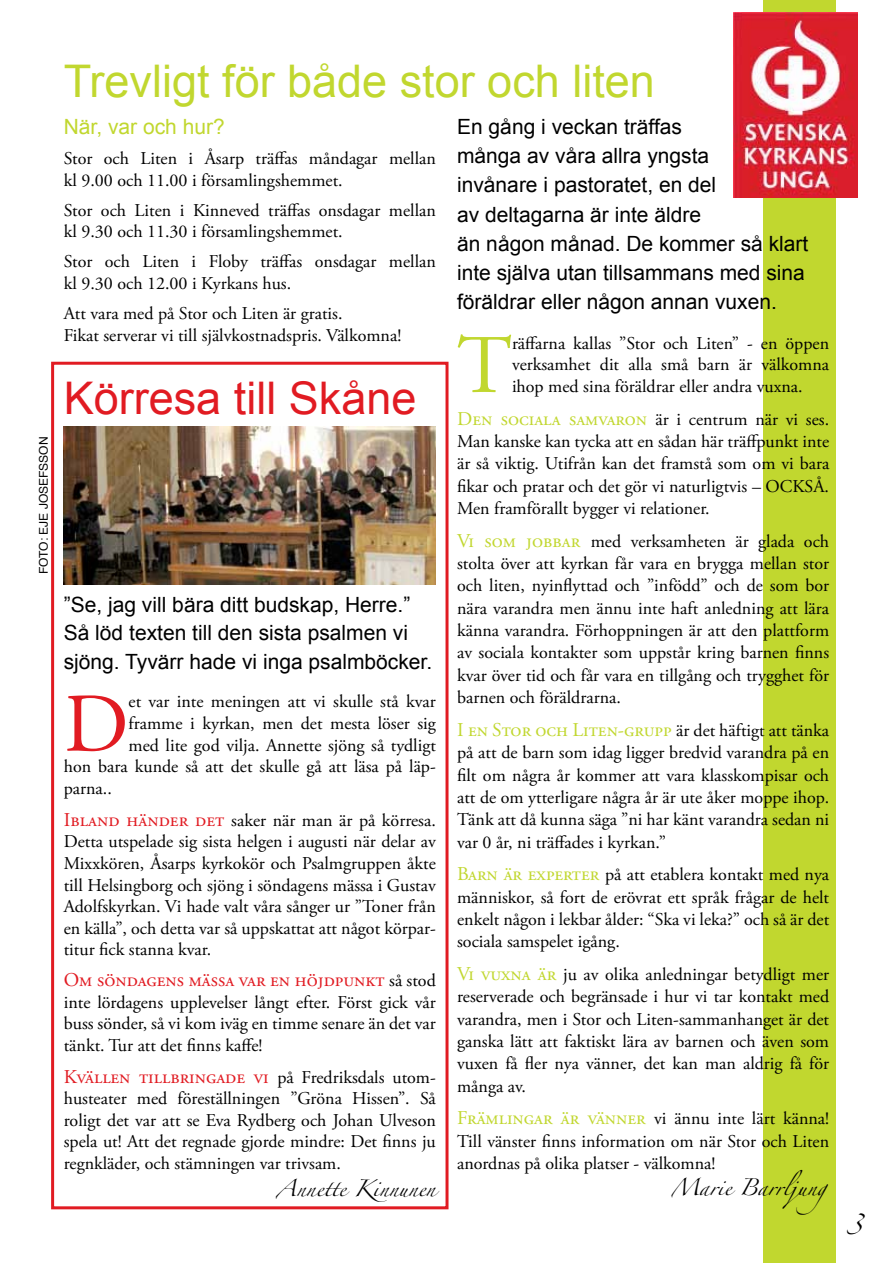
<style>
.page{position:relative;width:893px;height:1263px;background:#fff}
.page>*{position:absolute;margin:0;border:0;box-sizing:border-box;transform-origin:0 0}
.t1{font:83.1px "Adobe Garamond Pro";color:#c1d72f}
.t2{font:83.1px "Adobe Garamond Pro";color:#e11b22}
.t3{font:45px "Arial";color:#c1d72f}
.t4{font:45px "Arial";color:#e11b22}
.t5{font:21px/29.2px "Arial";color:#000}
.t6{font:21px "Arial";color:#c1d72f}
.t7{font:19.5px "Adobe Garamond Pro";color:#e11b22}
.t8{font:19.5px "Adobe Garamond Pro";color:#c1d72f}
.t9{font:18px/22.4px "Adobe Garamond Pro";letter-spacing:-.02em;color:#000;text-align:justify}
.t10{font:18px/21.6px "Adobe Garamond Pro";color:#000}
.t11{font:18px "Zapfino";color:#000}
.t12{font:15px "Zapfino";color:#000}
.t13{font:12px "Helvetica";color:#000}
.s1{font-size:19.5px;color:#c1d72f}
.s2{font-size:18px;color:#000}
.s3{font-size:19.5px;color:#e11b22}
</style>
<div class="page">
<div style="left:51px;top:362px;width:397px;height:847px;border:3px solid #e11b22"></div>
<div style="left:763px;top:0;width:72px;height:1263px;background:#c1d72f"></div>
<img style="left:733px;top:12px;width:124px;height:186px">
<img style="left:64px;top:426px;width:372px;height:158px">
<p class="t13" style="left:34px;top:574px;width:139px;rotate:-90deg">foto: Eje Josefsson</p>
<h2 class="t3" style="left:64px;top:51px;width:593px">Trevligt för både stor och liten</h2>
<p class="t5" style="left:457px;top:112px;width:353px">En gång i veckan träffas<br>många av våra allra yngsta<br>invånare i pastoratet, en del<br>av deltagarna är inte äldre<br>än någon månad. De kommer så klart inte själva utan tillsammans med sina föräldrar eller någon annan vuxen.</p>
<h1 class="t1" style="left:457px;top:316px;width:56px">T</h1>
<p class="t9" style="left:512px;top:333px;width:319px;line-height:21.6px">räffarna kallas ”Stor och Liten” - en öppen verksamhet dit alla små barn är välkomna ihop med sina föräldrar eller andra vuxna.</p>
<p class="t9" style="left:457px;top:408px;width:374px"><span class="s1">Den sociala samvaron</span> är i centrum när vi ses.<br>Man kanske kan tycka att en sådan här träffpunkt inte är så viktig. Utifrån kan det framstå som om vi bara fikar och pratar och det gör vi naturligtvis – OCKSÅ.<br>Men framförallt bygger vi relationer.</p>
<p class="t9" style="left:457px;top:530px;width:374px"><span class="s1">Vi som jobbar</span> med verksamheten är glada och stolta över att kyrkan får vara en brygga mellan stor och liten, nyinflyttad och ”infödd” och de som bor nära varandra men ännu inte haft anledning att lära känna varandra. Förhoppningen är att den plattform av sociala kontakter som uppstår kring barnen finns kvar över tid och får vara en tillgång och trygghet för barnen och föräldrarna.</p>
<p class="t8" style="left:457px;top:718px;width:374px">I en Stor och Liten-grupp <span class="s2">är det häftigt att tänka</span></p>
<p class="t9" style="left:457px;top:742px;width:374px">på att de barn som idag ligger bredvid varandra på en filt om några år kommer att vara klasskompisar och att de om ytterligare några år är ute åker moppe ihop.<br>Tänk att då kunna säga ”ni har känt varandra sedan ni var 0 år, ni träffades i kyrkan.”</p>
<p class="t9" style="left:457px;top:864px;width:374px"><span class="s1">Barn är experter</span> på att etablera kontakt med nya människor, så fort de erövrat ett språk frågar de helt enkelt någon i lekbar ålder: “Ska vi leka?” och så är det sociala samspelet igång.</p>
<p class="t9" style="left:457px;top:964px;width:374px"><span class="s1">Vi vuxna är</span> ju av olika anledningar betydligt mer reserverade och begränsade i hur vi tar kontakt med varandra, men i Stor och Liten-sammanhanget är det ganska lätt att faktiskt lära av barnen och även som vuxen få fler nya vänner, det kan man aldrig få för många av.</p>
<p class="t9" style="left:457px;top:1108px;width:374px"><span class="s1">Främlingar är vänner</span> vi ännu inte lärt känna!<br>Till vänster finns information om när Stor och Liten anordnas på olika platser - välkomna!</p>
<p class="t6" style="left:64px;top:113px;width:163px">När, var och hur?</p>
<p class="t10" style="left:64px;top:148px;width:374px">Stor och Liten i Åsarp träffas måndagar mellan kl 9.00 och 11.00 i församlingshemmet.</p>
<p class="t10" style="left:64px;top:200px;width:374px">Stor och Liten i Kinneved träffas onsdagar mellan kl 9.30 och 11.30 i församlingshemmet.</p>
<p class="t9" style="left:64px;top:251px;width:374px;line-height:21.6px">Stor och Liten i Floby träffas onsdagar mellan kl 9.30 och 12.00 i Kyrkans hus.</p>
<p class="t9" style="left:64px;top:303px;width:339px;line-height:21.6px">Att vara med på Stor och Liten är gratis.<br>Fikat serverar vi till självkostnadspris. Välkomna!</p>
<h2 class="t4" style="left:64px;top:369px;width:354px">Körresa till Skåne</h2>
<p class="t5" style="left:64px;top:590px;width:370px;line-height:28.5px">”Se, jag vill bära ditt budskap, Herre.”<br>Så löd texten till den sista psalmen vi sjöng. Tyvärr hade vi inga psalmböcker.</p>
<h1 class="t2" style="left:64px;top:674px;width:66px">D</h1>
<p class="t9" style="left:129px;top:691px;width:309px">et var inte meningen att vi skulle stå kvar</p>
<p class="t9" style="left:129px;top:713px;width:309px">framme i kyrkan, men det mesta löser sig</p>
<p class="t9" style="left:129px;top:734px;width:309px">med lite god vilja. Annette sjöng så tydligt</p>
<p class="t9" style="left:64px;top:756px;width:374px">hon bara kunde så att det skulle gå att läsa på läp-</p>
<p class="t9" style="left:64px;top:777px;width:50px">parna..</p>
<p class="t9" style="left:64px;top:810px;width:374px;line-height:21.6px"><span class="s3">Ibland händer det</span> saker när man är på körresa.<br>Detta utspelade sig sista helgen i augusti när delar av Mixxkören, Åsarps kyrkokör och Psalmgruppen åkte till Helsingborg och sjöng i söndagens mässa i Gustav Adolfskyrkan. Vi hade valt våra sånger ur ”Toner från en källa”, och detta var så uppskattat att något körpar&shy;titur fick stanna kvar.</p>
<p class="t7" style="left:64px;top:968px;width:374px">Om söndagens mässa var en höjdpunkt <span class="s2">så stod</span></p>
<p class="t9" style="left:64px;top:992px;width:374px;line-height:21.6px">inte lördagens upplevelser långt efter. Först gick vår buss sönder, så vi kom iväg en timme senare än det var tänkt. Tur att det finns kaffe!</p>
<p class="t7" style="left:64px;top:1065px;width:374px">Kvällen tillbringade vi <span class="s2">på Fredriksdals utom-</span></p>
<p class="t9" style="left:64px;top:1088px;width:374px;line-height:21.6px">husteater med föreställningen ”Gröna Hissen”. Så roligt det var att se Eva Rydberg och Johan Ulveson spela ut! Att det regnade gjorde mindre: Det finns ju regnkläder, och stämningen var trivsam.</p>
<p class="t12" style="left:277px;top:1182px;width:161px">Annette Kinnunen</p>
<p class="t12" style="left:671px;top:1180px;width:179px">Marie Barrljung</p>
<p class="t11" style="left:846px;top:1217px;width:17px">3</p>
</div>
